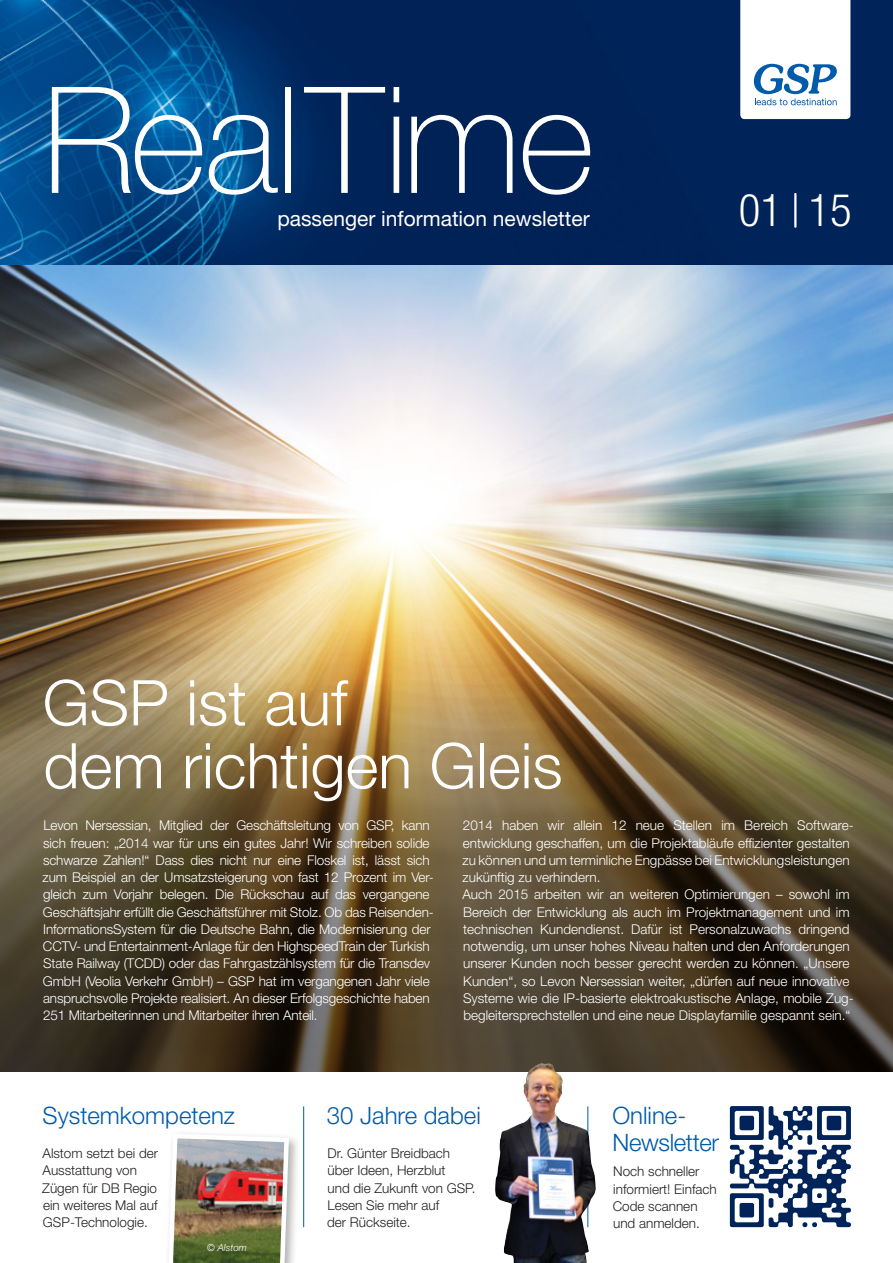
<style>
.page{position:relative;width:893px;height:1263px;background:#fff}
.page>*{position:absolute;margin:0;border:0;box-sizing:border-box;transform-origin:0 0}
.t1{font:100 148.35px "Helvetica Neue LT Std";letter-spacing:-.02em;color:#fff}
.t2{font:300 63px/63px "Helvetica Neue LT Std";color:#fff}
.t3{font:300 condensed 45px "Helvetica Neue LT Std";color:#fff}
.t4{font:300 24px/27px "Helvetica Neue LT Std";color:#015aaa}
.t5{font:21px "Helvetica Neue LT Std";color:#fff}
.t6{font:300 13.5px/17.2px "Helvetica Neue LT Std";letter-spacing:-.01em;color:#fff}
.t7{font:300 13.5px/17.2px "Helvetica Neue LT Std";color:#231f20}
.t8{font:italic 300 9.75px "Helvetica Neue LT Std";color:#fff}
</style>
<div class="page">
<div style="left:782px;top:0;width:111px;height:266px;background:#002359"></div>
<img style="left:0;top:0;width:782px;height:266px">
<img style="left:0;top:266px;width:893px;height:414px">
<hr style="left:303px;top:1106px;width:1px;height:121px;background:#015aaa">
<div style="left:164px;top:1130px;width:137px;height:133px;background:#231f20;opacity:.35"></div>
<img style="left:165px;top:1131px;width:126px;height:132px">
<img style="left:0;top:680px;width:893px;height:392px">
<img style="left:495px;top:1063px;width:101px;height:200px">
<svg style="left:740px;top:0;width:110px;height:119px"></svg>
<hr style="left:794px;top:194px;width:2px;height:33px;background:#fff">
<svg style="left:730px;top:1106px;width:121px;height:121px"></svg>
<h1 class="t1" style="left:43px;top:55px;width:554px">RealTime</h1>
<h3 class="t5" style="left:277px;top:206px;width:314px">passenger information newsletter</h3>
<h3 class="t3" style="left:739px;top:185px;width:114px">01 15</h3>
<h2 class="t2" style="left:43px;top:670px;width:521px">GSP ist auf<br>dem richtigen Gleis</h2>
<p class="t6" style="left:43px;top:817px;width:393px">Levon Nersessian, Mitglied der Geschäftsleitung von GSP, kann sich freuen: „2014 war für uns ein gutes Jahr! Wir schreiben solide schwarze Zahlen!“ Dass dies nicht nur eine Floskel ist, lässt sich zum Beispiel an der Umsatzsteigerung von fast 12 Prozent im Ver&shy;gleich zum Vorjahr belegen. Die Rückschau auf das vergangene Geschäftsjahr erfüllt die Geschäftsführer mit Stolz. Ob das Reisenden-InformationsSystem für die Deutsche Bahn, die Modernisierung der CCTV- und Entertainment-Anlage für den HighspeedTrain der Turkish State Railway (TCDD) oder das Fahrgastzählsystem für die Transdev GmbH (Veolia Verkehr GmbH) – GSP hat im vergangenen Jahr viele anspruchsvolle Projekte realisiert. An dieser Erfolgsgeschichte haben 251 Mitarbeiterinnen und Mitarbeiter ihren Anteil.</p>
<p class="t6" style="left:462px;top:817px;width:393px">2014 haben wir allein 12 neue Stellen im Bereich Software&shy;entwicklung geschaffen, um die Projektabläufe effizienter gestalten zu können und um terminliche Engpässe bei Entwicklungsleistungen zukünftig zu verhindern.<br>Auch 2015 arbeiten wir an weiteren Optimierungen – sowohl im Bereich der Entwicklung als auch im Projektmanagement und im technischen Kundendienst. Dafür ist Personalzuwachs dringend notwendig, um unser hohes Niveau halten und den Anforderungen unserer Kunden noch besser gerecht werden zu können. „Unsere Kunden“, so Levon Nersessian weiter, „dürfen auf neue innovative Systeme wie die IP-basierte elektroakustische Anlage, mobile Zug&shy;begleitersprechstellen und eine neue Displayfamilie gespannt sein.“</p>
<h3 class="t4" style="left:43px;top:1101px;width:194px">Systemkompetenz</h3>
<p class="t7" style="left:42px;top:1144px;width:117px">Alstom setzt bei der<br>Ausstattung von<br>Zügen für DB Regio ein weiteres Mal auf<br>GSP-Technologie.</p>
<p class="t8" style="left:207px;top:1242px;width:41px">© Alstom</p>
<h3 class="t4" style="left:327px;top:1101px;width:155px">30 Jahre dabei</h3>
<p class="t7" style="left:327px;top:1144px;width:150px">Dr. Günter Breidbach über Ideen, Herzblut<br>und die Zukunft von GSP.<br>Lesen Sie mehr auf<br>der Rückseite.</p>
<h3 class="t4" style="left:612px;top:1101px;width:108px">Online-<br>Newsletter</h3>
<p class="t7" style="left:613px;top:1162px;width:106px">Noch schneller informiert! Einfach<br>Code scannen und anmelden.</p>
</div>
